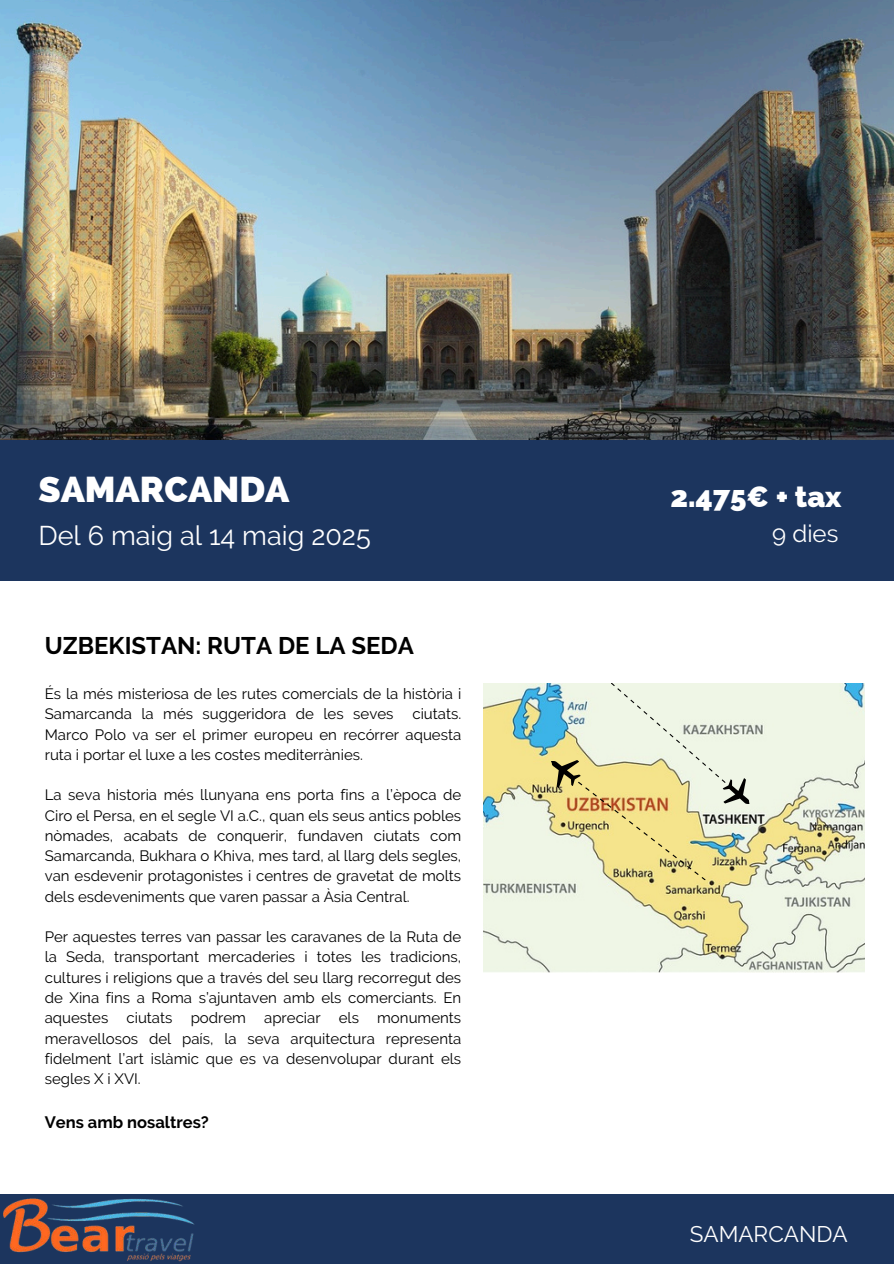
<style>
.page{position:relative;width:894px;height:1264px;background:#fff}
.page>*{position:absolute;margin:0;border:0;box-sizing:border-box;transform-origin:0 0}
.t1{font:800 36px "Raleway";color:#fff}
.t2{font:800 29.4px "Raleway";color:#fff}
.t3{font:27px "Raleway";color:#fff}
.t4{font:700 24px "Raleway";color:#000}
.t5{font:24px "Raleway";color:#fff}
.t6{font:22.5px "Raleway";color:#fff}
.t7{font:700 16.5px "Raleway";color:#000}
.t8{font:15px/20.2px "Raleway";color:#000;text-align:justify}
</style>
<div class="page">
<img style="left:0;top:0;width:893px;height:440px">
<div style="left:0;top:440px;width:893px;height:140px;background:#1c355e"></div>
<div style="left:0;top:1193px;width:893px;height:70px;background:#1c355e"></div>
<img style="left:483px;top:683px;width:381px;height:289px">
<svg style="left:550px;top:683px;width:199px;height:197px;background:#dfddb4"></svg>
<img style="left:0;top:1193px;width:201px;height:69px">
<h1 class="t1" style="left:38px;top:468px;width:252px">SAMARCANDA</h1>
<h3 class="t3" style="left:38px;top:520px;width:334px">Del 6 maig al 14 maig 2025</h3>
<h3 class="t5" style="left:772px;top:520px;width:68px">9 dies</h3>
<h2 class="t2" style="left:670px;top:479px;width:172px">2.475€ + tax</h2>
<h3 class="t4" style="left:45px;top:632px;width:370px">UZBEKISTAN: RUTA DE LA SEDA</h3>
<p class="t8" style="left:45px;top:683px;width:418px">És la més misteriosa de les rutes comercials de la història i<br>Samarcanda la més suggeridora de les seves</p>
<p class="t8" style="left:45px;top:704px;width:418px;text-indent:367px">ciutats.<br>Marco Polo va ser el primer europeu en recórrer aquesta ruta i portar el luxe a les costes mediterrànies.</p>
<p class="t8" style="left:45px;top:785px;width:418px">La seva historia més llunyana ens porta fins a l’època de Ciro el Persa, en el segle VI a.C., quan els seus antics pobles nòmades, acabats de conquerir, fundaven ciutats com Samarcanda, Bukhara o Khiva, mes tard, al llarg dels segles, van esdevenir protagonistes i centres de gravetat de molts dels esdeveniments que varen passar a Àsia Central.</p>
<p class="t8" style="left:45px;top:926px;width:418px">Per aquestes terres van passar les caravanes de la Ruta de la Seda, transportant mercaderies i totes les tradicions, cultures i religions que a través del seu llarg recorregut des de Xina fins a Roma s’ajuntaven amb els comerciants. En aquestes ciutats podrem apreciar els monuments meravellosos del país, la seva arquitectura representa fidelment l’art islàmic que es va desenvolupar durant els segles X i XVI.</p>
<p class="t7" style="left:45px;top:1112px;width:165px">Vens amb nosaltres?</p>
<h3 class="t6" style="left:689px;top:1221px;width:159px">SAMARCANDA</h3>
</div>
